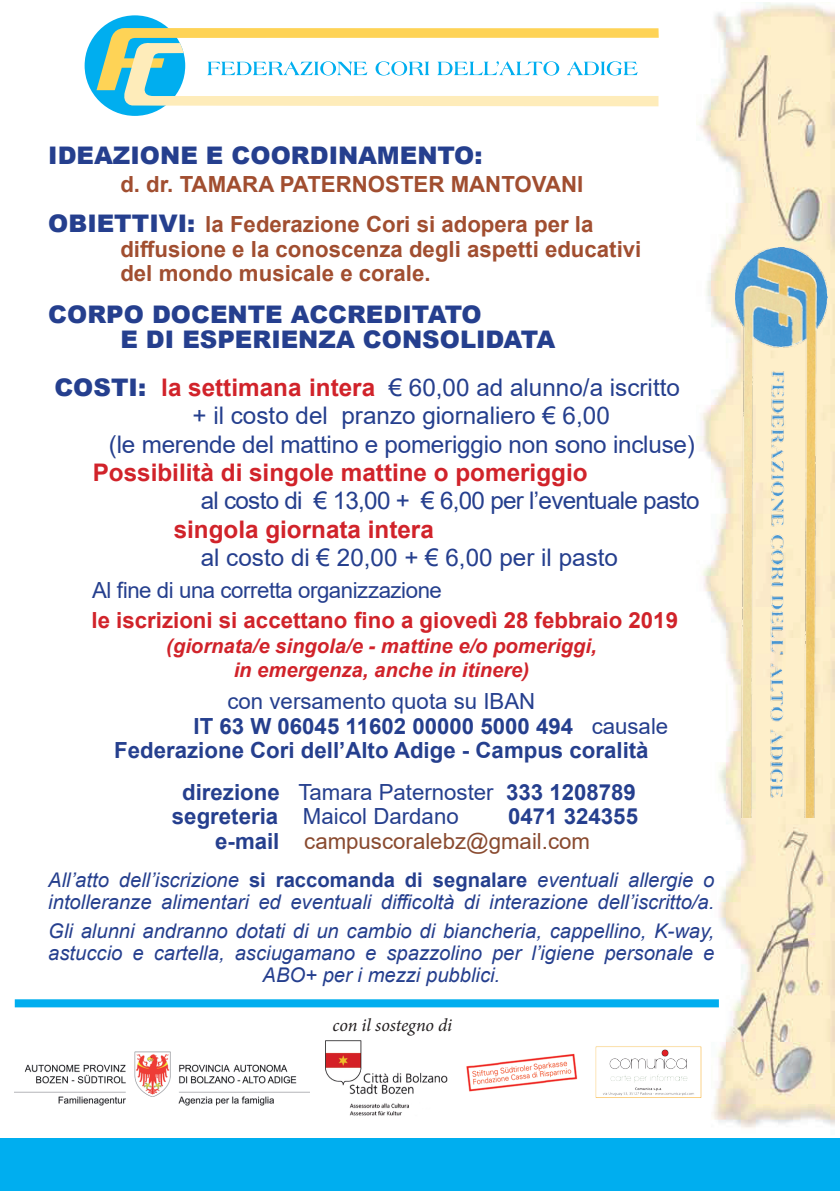
<style>
.page{position:relative;width:840px;height:1191px;background:#fff}
.page>*{position:absolute;margin:0;border:0;box-sizing:border-box;transform-origin:0 0}
.t1{font:24.2px "Arial";letter-spacing:-.01em;color:#253f8e}
.t2{font:900 24.2px/24.2px "Arial";color:#253f8e}
.t3{font:700 24.2px "Arial";color:#d1232a}
.t4{font:24.2px "Arial";letter-spacing:-.03em;color:#253f8e}
.t5{font:700 22.2px/40.4px "Arial";color:#a14e30}
.t6{font:22.2px/24.2px "Arial";color:#253f8e}
.t7{font:700 22.2px "Arial";color:#253f8e}
.t8{font:700 22.2px "Arial";color:#d1232a}
.t9{font:22.2px/24.2px "Arial";color:#894a2f}
.t10{font:22.2px "Arial";letter-spacing:-.02em;color:#253f8e}
.t11{font:italic 20.2px/22.2px "Arial";color:#253f8e}
.t12{font:italic 700 20.2px/24.2px "Arial";color:#d1232a;text-align:center}
.t13{font:italic 18.2px "Minion Pro";letter-spacing:-.005em;color:#231f20}
.s1{font-weight:900;font-size:24.2px;color:#253f8e}
.s2{font-weight:900}
.s3{font-weight:700;color:#d1232a}
.s4{font-weight:400}
.s5{font-weight:700}
.s6{font-weight:700;color:#253f8e}
.s7{font-weight:700;font-style:normal}
</style>
<div class="page">
<div style="left:0;top:1138px;width:838px;height:53px;background:#00aeef"></div>
<img style="left:696px;top:3px;width:138px;height:1125px">
<img style="left:735px;top:247px;width:91px;height:570px">
<div style="left:85px;top:15px;width:100px;height:101px;background:#00aeef;border-radius:50%"></div>
<svg style="left:96px;top:27px;width:562px;height:79px"></svg>
<div style="left:15px;top:999px;width:703px;height:8px;background:#00aeef"></div>
<img style="left:326px;top:1040px;width:122px;height:76px">
<img style="left:14px;top:1051px;width:295px;height:55px">
<img style="left:466px;top:1053px;width:112px;height:39px">
<img style="left:595px;top:1045px;width:106px;height:53px">
<p class="t2" style="left:48px;top:142px;width:435px">IDEAZIONE E COORDINAMENTO:</p>
<p class="t5" style="left:48px;top:164px;width:546px;text-indent:72px">d. dr. TAMARA PATERNOSTER MANTOVANI<br><span class="s1">OBIETTIVI:</span> la Federazione Cori si adopera per la</p>
<p class="t5" style="left:120px;top:237px;width:522px;line-height:24.2px">diffusione e la conoscenza degli aspetti educativi del mondo musicale e corale.</p>
<p class="t2" style="left:120px;top:302px;width:436px;text-indent:-72px">CORPO DOCENTE ACCREDITATO<br>E DI ESPERIENZA CONSOLIDATA</p>
<p class="t1" style="left:54px;top:371px;width:626px"><span class="s2">COSTI:</span> <span class="s3">la settimana intera</span> € 60,00 ad alunno/a iscritto</p>
<p class="t1" style="left:192px;top:399px;width:418px">+ il costo del pranzo giornaliero € 6,00</p>
<p class="t1" style="left:109px;top:427px;width:587px">(le merende del mattino e pomeriggio non sono incluse)</p>
<p class="t3" style="left:93px;top:455px;width:496px">Possibilità di singole mattine o pomeriggio</p>
<p class="t4" style="left:200px;top:484px;width:500px">al costo di € 13,00 + € 6,00 per l’eventuale pasto</p>
<p class="t3" style="left:173px;top:512px;width:261px">singola giornata intera</p>
<p class="t1" style="left:200px;top:540px;width:419px">al costo di € 20,00 + € 6,00 per il pasto</p>
<p class="t10" style="left:92px;top:575px;width:351px">Al fine di una corretta organizzazione</p>
<p class="t8" style="left:91px;top:605px;width:587px">le iscrizioni si accettano fino a giovedì 28 febbraio 2019</p>
<p class="t12" style="left:166px;top:634px;width:431px">(giornata/e singola/e - mattine e/o pomeriggi, in emergenza, anche in itinere)</p>
<p class="t6" style="left:227px;top:689px;width:309px">con versamento quota su IBAN</p>
<p class="t7" style="left:193px;top:710px;width:476px">IT 63 W 06045 11602 00000 5000 494 <span class="s4">causale</span></p>
<p class="t7" style="left:114px;top:734px;width:535px">Federazione Cori dell’Alto Adige - Campus coralità</p>
<p class="t6" style="left:172px;top:780px;width:465px;text-indent:10px"><span class="s5">direzione</span> Tamara Paternoster <span class="s5">333 1208789 segreteria</span> Maicol Dardano</p>
<p class="t9" style="left:215px;top:804px;width:424px;text-indent:293px"><span class="s6">0471 324355 e-mail</span> campuscoralebz@gmail.com</p>
<p class="t11" style="left:48px;top:869px;width:667px">All’atto dell’iscrizione <span class="s7">si raccomanda di segnalare</span> eventuali allergie o intolleranze alimentari ed eventuali difficoltà di interazione dell’iscritto/a.</p>
<p class="t11" style="left:48px;top:919px;width:667px;text-align:center">Gli alunni andranno dotati di un cambio di biancheria, cappellino, K-way, astuccio e cartella, asciugamano e spazzolino per l’igiene personale e<br>ABO+ per i mezzi pubblici.</p>
<p class="t13" style="left:332px;top:1013px;width:121px">con il sostegno di</p>
</div>
